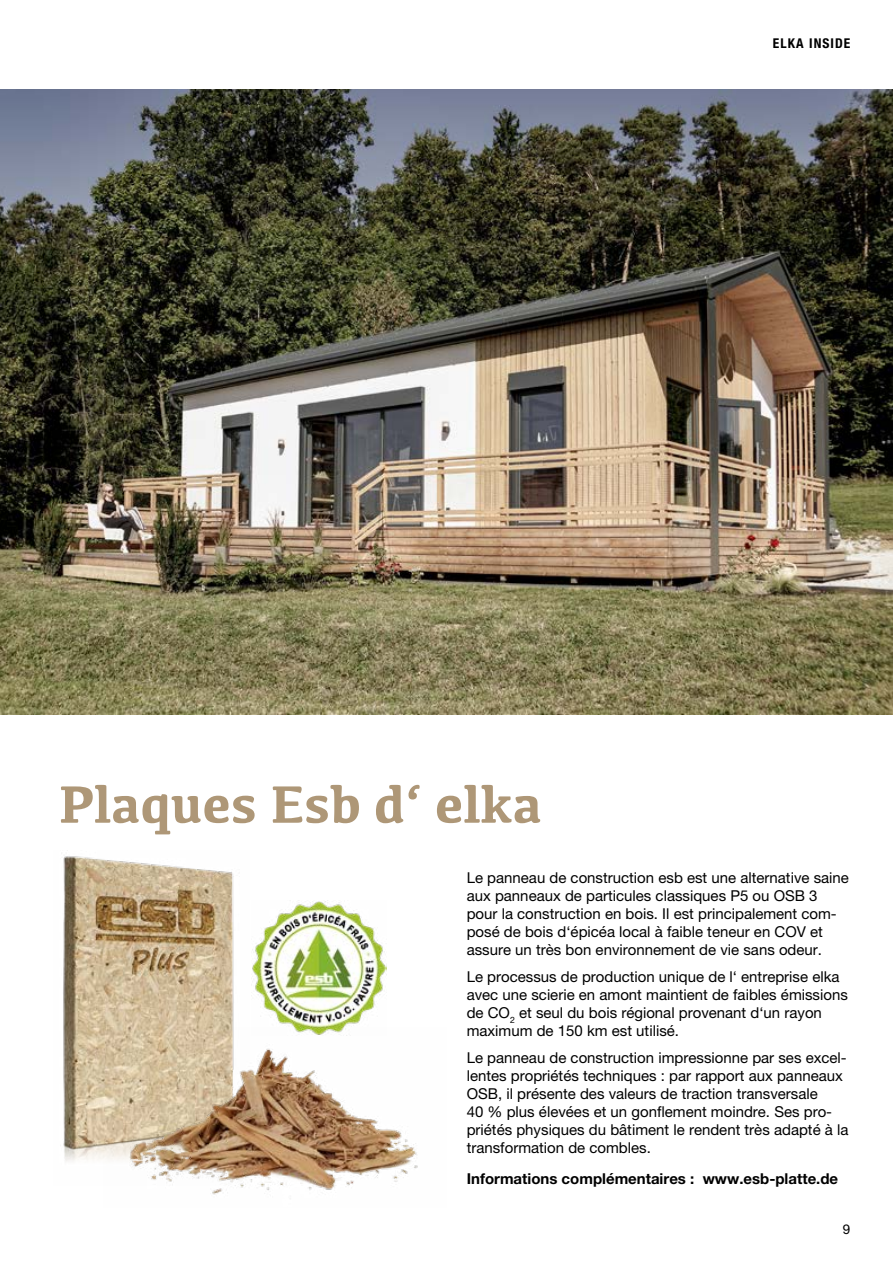
<style>
.page{position:relative;width:893px;height:1263px;background:#fff}
.page>*{position:absolute;margin:0;border:0;box-sizing:border-box;transform-origin:0 0}
.t1{font:700 54.45px "Kefa";color:#ae9777}
.t2{font:15px/18px "Helvetica Neue LT Pro";color:#000}
.t3{font:700 15px "Helvetica Neue LT Pro";color:#000}
.t4{font:700 condensed 13.5px "Helvetica Neue LT Pro";letter-spacing:.08em;color:#000}
.t5{font:13.5px "Helvetica Neue LT Pro";color:#000}
</style>
<div class="page">
<img style="left:0;top:89px;width:893px;height:625px">
<img style="left:63px;top:856px;width:171px;height:306px">
<img style="left:104px;top:1027px;width:314px;height:168px">
<img style="left:252px;top:900px;width:135px;height:135px">
<p class="t4" style="left:773px;top:35px;width:79px">ELKA INSIDE</p>
<h1 class="t1" style="left:58px;top:768px;width:485px">Plaques Esb d‘ elka</h1>
<p class="t2" style="left:467px;top:869px;width:384px">Le panneau de construction esb est une alternative saine aux panneaux de particules classiques P5 ou OSB 3 pour la construction en bois. Il est principalement com&shy;posé de bois d‘épicéa local à faible teneur en COV et assure un très bon environnement de vie sans odeur.</p>
<p class="t2" style="left:467px;top:967px;width:383px">Le processus de production unique de l‘ entreprise elka avec une scierie en amont maintient de faibles émissions de CO<sub>2</sub> et seul du bois régional provenant d‘un rayon maximum de 150 km est utilisé.</p>
<p class="t2" style="left:467px;top:1048px;width:383px">Le panneau de construction impressionne par ses excel&shy;lentes propriétés techniques : par rapport aux panneaux OSB, il présente des valeurs de traction transversale<br>40 % plus élevées et un gonflement moindre. Ses pro&shy;priétés physiques du bâtiment le rendent très adapté à la transformation de combles.</p>
<p class="t3" style="left:467px;top:1169px;width:373px">Informations complémentaires : www.esb-platte.de</p>
<p class="t5" style="left:843px;top:1221px;width:9px">9</p>
</div>
